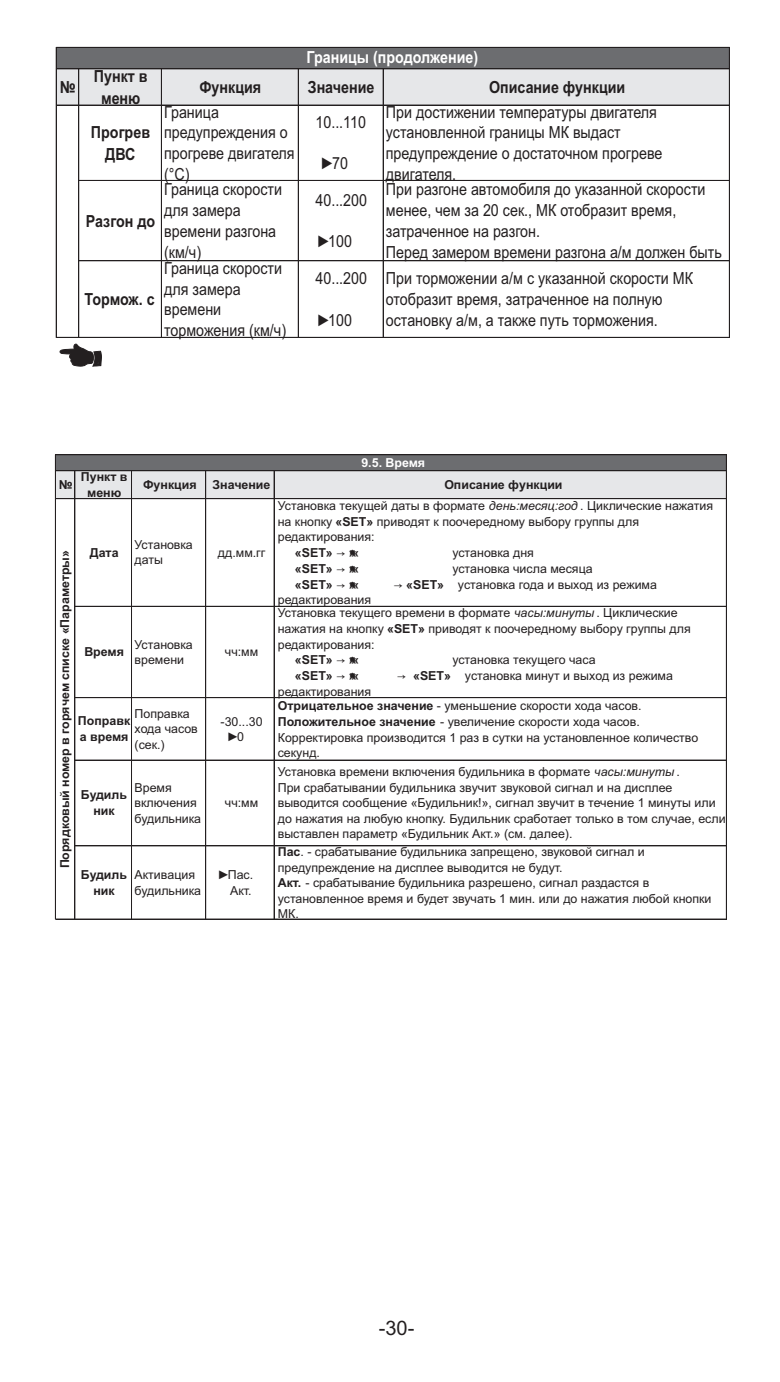
<style>
.page{position:relative;width:780px;height:1382px;background:#fff}
.page>*{position:absolute;margin:0;border:0;box-sizing:border-box;transform-origin:0 0}
.t1{font:20px "Arial";color:#231f20}
.t2{font:16.75px/20.8px "Arial";color:#231f20;scale:.86 1}
.t3{font:700 16.75px/21.5px "Arial";color:#231f20;text-align:center;scale:.86 1}
.t4{font:700 16.75px "Arial";color:#fff;scale:.86 1}
.t5{font:12.5px/15.5px "Arial";color:#231f20}
.t6{font:700 12.5px/16px "Arial";color:#231f20;text-align:center}
.t7{font:700 12.5px "Arial";color:#fff}
.t8{font:700 12.25px "Arial";color:#231f20}
.s1{font-style:italic}
.s2{font-weight:700}
.s3{font-family:"Arial Unicode MS";font-weight:400}
.s4{font-family:"Arial Unicode MS"}
</style>
<div class="page">
<svg style="left:59px;top:344px;width:43px;height:23px"></svg>
<div style="left:56px;top:47px;width:673px;height:22px;background:#6c6d70"></div>
<div style="left:56px;top:69px;width:673px;height:36px;background:#e6e7e9"></div>
<hr style="left:56px;top:47px;width:1px;height:291px;background:#231f20">
<hr style="left:729px;top:48px;width:1px;height:290px;background:#231f20">
<hr style="left:79px;top:69px;width:1px;height:269px;background:#231f20">
<hr style="left:78px;top:69px;width:1px;height:269px;background:#231f20">
<hr style="left:161px;top:69px;width:1px;height:269px;background:#231f20">
<hr style="left:298px;top:69px;width:1px;height:269px;background:#231f20">
<hr style="left:383px;top:69px;width:1px;height:269px;background:#231f20">
<hr style="left:382px;top:69px;width:1px;height:269px;background:#231f20">
<hr style="left:56px;top:47px;width:673px;height:1px;background:#231f20">
<hr style="left:56px;top:69px;width:673px;height:1px;background:#231f20">
<hr style="left:56px;top:68px;width:673px;height:1px;background:#231f20">
<hr style="left:56px;top:105px;width:673px;height:1px;background:#231f20">
<hr style="left:79px;top:180px;width:650px;height:1px;background:#231f20">
<hr style="left:79px;top:261px;width:650px;height:1px;background:#231f20">
<hr style="left:79px;top:260px;width:650px;height:1px;background:#231f20">
<hr style="left:56px;top:337px;width:673px;height:1px;background:#231f20">
<div style="left:55px;top:455px;width:671px;height:16px;background:#6c6d70"></div>
<div style="left:55px;top:471px;width:671px;height:28px;background:#e6e7e9"></div>
<hr style="left:55px;top:455px;width:1px;height:464px;background:#231f20">
<hr style="left:726px;top:455px;width:1px;height:464px;background:#231f20">
<hr style="left:75px;top:471px;width:1px;height:448px;background:#231f20">
<hr style="left:74px;top:471px;width:1px;height:448px;background:#231f20">
<hr style="left:131px;top:471px;width:1px;height:448px;background:#231f20">
<hr style="left:206px;top:471px;width:1px;height:448px;background:#231f20">
<hr style="left:205px;top:471px;width:1px;height:448px;background:#231f20">
<hr style="left:274px;top:471px;width:1px;height:448px;background:#231f20">
<hr style="left:273px;top:471px;width:1px;height:448px;background:#231f20">
<hr style="left:56px;top:455px;width:670px;height:1px;background:#231f20">
<hr style="left:56px;top:454px;width:670px;height:1px;background:#231f20">
<hr style="left:56px;top:471px;width:670px;height:1px;background:#231f20">
<hr style="left:56px;top:470px;width:670px;height:1px;background:#231f20">
<hr style="left:56px;top:499px;width:670px;height:1px;background:#231f20">
<hr style="left:56px;top:498px;width:670px;height:1px;background:#231f20">
<hr style="left:75px;top:606px;width:651px;height:1px;background:#231f20">
<hr style="left:75px;top:698px;width:651px;height:1px;background:#231f20">
<hr style="left:75px;top:697px;width:651px;height:1px;background:#231f20">
<hr style="left:75px;top:760px;width:651px;height:1px;background:#231f20">
<hr style="left:75px;top:846px;width:651px;height:1px;background:#231f20">
<hr style="left:75px;top:845px;width:651px;height:1px;background:#231f20">
<hr style="left:56px;top:919px;width:670px;height:1px;background:#231f20">
<h2 class="t4" style="left:306px;top:51px;width:201px">Границы (продолжение)</h2>
<h2 class="t3" style="left:60px;top:78px;width:20px">№</h2>
<h2 class="t3" style="left:94px;top:67px;width:64px">Пункт в меню</h2>
<h2 class="t3" style="left:199px;top:78px;width:73px">Функция</h2>
<h2 class="t3" style="left:308px;top:78px;width:79px">Значение</h2>
<h2 class="t3" style="left:489px;top:78px;width:160px">Описание функции</h2>
<h2 class="t3" style="left:91px;top:123px;width:70px">Прогрев<br>ДВС</h2>
<h2 class="t2" style="left:164px;top:103px;width:153px">Граница предупреждения о прогреве двигателя (°С)</h2>
<h2 class="t2" style="left:315px;top:113px;width:60px">10...110</h2>
<h2 class="t2" style="left:386px;top:103px;width:323px">При достижении температуры двигателя установленной границы МК выдаст предупреждение о достаточном прогреве двигателя.</h2>
<h2 class="t2" style="left:320px;top:155px;width:34px">►70</h2>
<h2 class="t2" style="left:386px;top:181px;width:392px">При разгоне автомобиля до указанной скорости менее, чем за 20 сек., МК отобразит время, затраченное на разгон.<br>Перед замером времени разгона а/м должен быть</h2>
<h2 class="t2" style="left:164px;top:181px;width:138px">Граница скорости для замера времени разгона (км/ч)</h2>
<h2 class="t2" style="left:315px;top:191px;width:62px">40...200</h2>
<h2 class="t3" style="left:86px;top:212px;width:82px">Разгон до</h2>
<h2 class="t2" style="left:316px;top:232px;width:43px">►100</h2>
<h2 class="t2" style="left:164px;top:259px;width:143px">Граница скорости для замера времени торможения (км/ч)</h2>
<h2 class="t2" style="left:315px;top:270px;width:62px">40...200</h2>
<h2 class="t2" style="left:386px;top:270px;width:358px">При торможении а/м с указанной скорости МК отобразит время, затраченное на полную остановку а/м, а также путь торможения.</h2>
<h2 class="t3" style="left:85px;top:290px;width:83px">Тормож. с</h2>
<h2 class="t2" style="left:316px;top:311px;width:43px">►100</h2>
<p class="t7" style="left:361px;top:458px;width:65px">9.5. Время</p>
<p class="t6" style="left:59px;top:478px;width:15px">№</p>
<p class="t6" style="left:81px;top:470px;width:48px">Пункт в меню</p>
<p class="t6" style="left:143px;top:478px;width:55px">Функция</p>
<p class="t6" style="left:212px;top:478px;width:59px">Значение</p>
<p class="t6" style="left:444px;top:478px;width:120px">Описание функции</p>
<p class="t6" style="left:90px;top:546px;width:30px">Дата</p>
<p class="t5" style="left:134px;top:538px;width:60px">Установка даты</p>
<p class="t5" style="left:218px;top:546px;width:49px">дд.мм.гг</p>
<p class="t8" style="left:60px;top:868px;width:320px;rotate:-90deg">Порядковый номер в горячем списке «Параметры»</p>
<p class="t6" style="left:84px;top:645px;width:41px">Время</p>
<p class="t5" style="left:134px;top:638px;width:60px">Установка времени</p>
<p class="t5" style="left:225px;top:645px;width:35px">чч:мм</p>
<p class="t6" style="left:78px;top:714px;width:54px;text-align:left">Поправк а время</p>
<p class="t5" style="left:134px;top:707px;width:65px">Поправка хода часов (сек.)</p>
<p class="t5" style="left:227px;top:715px;width:37px;text-indent:-6px">-30...30 ►0</p>
<p class="t6" style="left:81px;top:788px;width:48px">Будиль ник</p>
<p class="t5" style="left:134px;top:781px;width:68px">Время включения будильника</p>
<p class="t5" style="left:225px;top:796px;width:35px">чч:мм</p>
<p class="t6" style="left:81px;top:868px;width:48px">Будиль ник</p>
<p class="t5" style="left:134px;top:868px;width:68px">Активация будильника</p>
<p class="t5" style="left:217px;top:868px;width:37px;text-align:right">►Пас.<br>Акт.</p>
<p class="t5" style="left:278px;top:499px;width:437px">Установка текущей даты в формате <span class="s1">день:месяц:год</span> . Циклические нажатия</p>
<p class="t5" style="left:278px;top:514px;width:363px">на кнопку <span class="s2">«SET»</span> приводят к поочередному выбору группы для</p>
<p class="t5" style="left:278px;top:530px;width:98px">редактирования:</p>
<p class="t6" style="left:295px;top:546px;width:66px">«SET» <span class="s3">→</span> «<span class="s3">▲▼</span>»</p>
<p class="t5" style="left:452px;top:546px;width:83px">установка дня</p>
<p class="t6" style="left:295px;top:562px;width:66px">«SET» <span class="s3">→</span> «<span class="s3">▲▼</span>»</p>
<p class="t5" style="left:452px;top:562px;width:142px">установка числа месяца</p>
<p class="t6" style="left:295px;top:578px;width:66px">«SET» <span class="s3">→</span> «<span class="s3">▲▼</span>»</p>
<p class="t5" style="left:394px;top:578px;width:265px"><span class="s4">→</span> <span class="s2">«SET»</span> установка года и выход из режима</p>
<p class="t5" style="left:278px;top:593px;width:95px">редактирования</p>
<p class="t5" style="left:278px;top:606px;width:401px">Установка текущего времени в формате <span class="s1">часы:минуты</span> . Циклические</p>
<p class="t5" style="left:278px;top:622px;width:414px">нажатия на кнопку <span class="s2">«SET»</span> приводят к поочередному выбору группы для</p>
<p class="t5" style="left:278px;top:638px;width:98px">редактирования:</p>
<p class="t6" style="left:295px;top:653px;width:66px">«SET» <span class="s3">→</span> «<span class="s3">▲▼</span>»</p>
<p class="t5" style="left:452px;top:653px;width:145px">установка текущего часа</p>
<p class="t6" style="left:295px;top:669px;width:66px">«SET» <span class="s3">→</span> «<span class="s3">▲▼</span>»</p>
<p class="t5" style="left:397px;top:669px;width:277px"><span class="s4">→</span> <span class="s2">«SET»</span> установка минут и выход из режима</p>
<p class="t5" style="left:278px;top:685px;width:95px">редактирования</p>
<p class="t5" style="left:278px;top:699px;width:422px"><span class="s2">Отрицательное значение</span> - уменьшение скорости хода часов.<br><span class="s2">Положительное значение</span> - увеличение скорости хода часов.<br>Корректировка производится 1 раз в сутки на установленное количество секунд.</p>
<p class="t5" style="left:278px;top:765px;width:449px">Установка времени включения будильника в формате <span class="s1">часы:минуты</span> .<br>При срабатывании будильника звучит звуковой сигнал и на дисплее выводится сообщение «Будильник!», сигнал звучит в течение 1 минуты или до нажатия на любую кнопку. Будильник сработает только в том случае, если выставлен параметр «Будильник Акт.» (см. далее).</p>
<p class="t5" style="left:278px;top:845px;width:435px"><span class="s2">Пас</span>. - срабатывание будильника запрещено, звуковой сигнал и предупреждение на дисплее выводится не будут.<br><span class="s2">Акт.</span> - срабатывание будильника разрешено, сигнал раздастся в установленное время и будет звучать 1 мин. или до нажатия любой кнопки МК.</p>
<h1 class="t1" style="left:379px;top:1320px;width:37px">-30-</h1>
</div>
